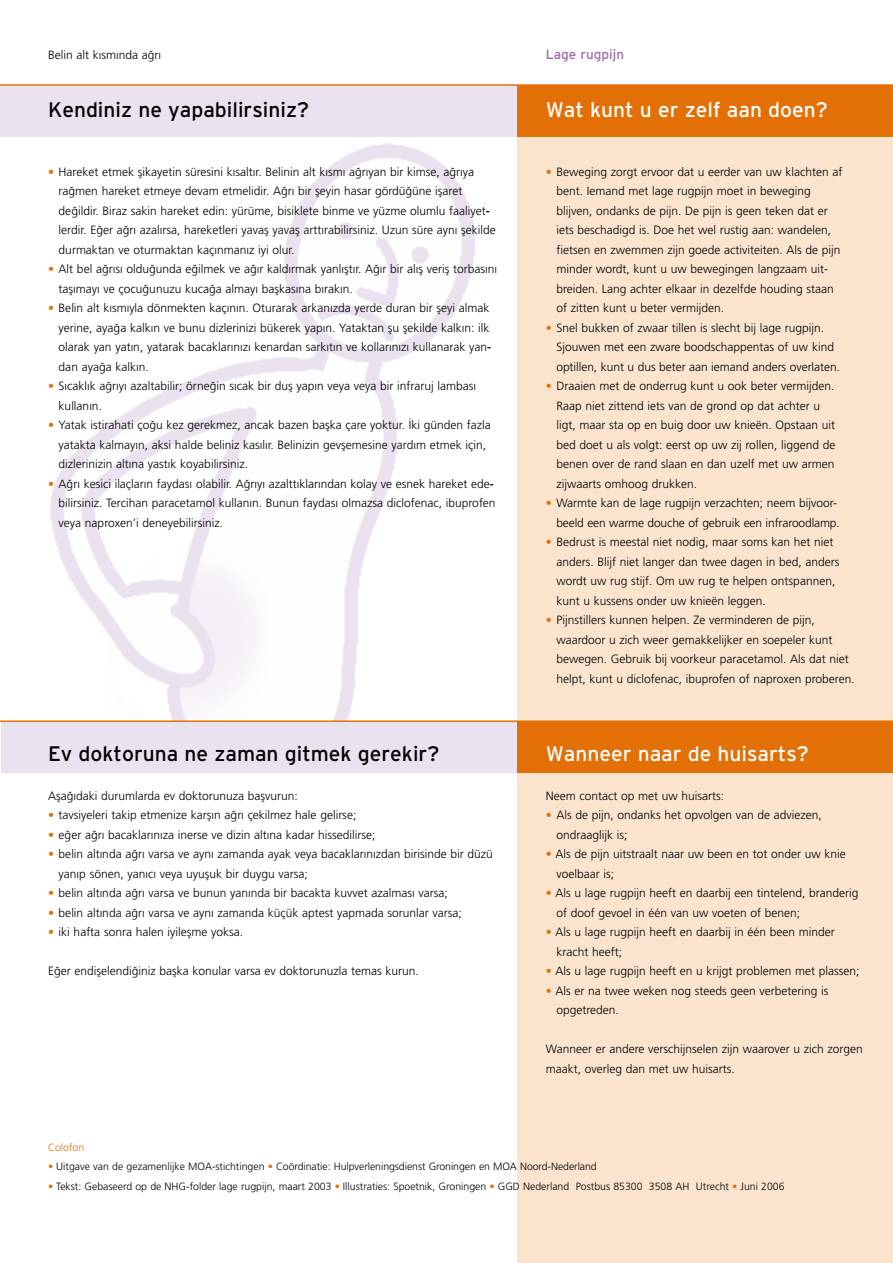
<style>
.page{position:relative;width:893px;height:1263px;background:#fff}
.page>*{position:absolute;margin:0;border:0;box-sizing:border-box;transform-origin:0 0}
.t1{font:21px "Interstate";color:#000}
.t2{font:21px "Interstate";color:#fff}
.t3{font:13.5px "Interstate";color:#9c6ba6}
.t4{font:300 12px/19.5px "Frutiger";color:#000}
.t5{font:300 10.5px "Frutiger";color:#000}
.t6{font:300 10.5px "Frutiger";color:#e37006}
.s1{color:#e37006}
</style>
<div class="page">
<img style="left:43px;top:136px;width:474px;height:584px">
<div style="left:517px;top:88px;width:376px;height:1175px;background:#fbe4ce"></div>
<div style="left:0;top:85px;width:518px;height:51px;background:#eae2ef"></div>
<div style="left:517px;top:85px;width:376px;height:51px;background:#e37006"></div>
<hr style="left:0;top:84px;width:893px;height:2px;background:#e37006">
<div style="left:1px;top:721px;width:517px;height:51px;background:#eae2ef"></div>
<div style="left:517px;top:721px;width:376px;height:51px;background:#e37006"></div>
<hr style="left:0;top:720px;width:893px;height:2px;background:#e37006">
<p class="t4" style="left:48px;top:45px;width:115px">Belin alt kısmında ağrı</p>
<p class="t3" style="left:546px;top:46px;width:80px">Lage rugpijn</p>
<h1 class="t1" style="left:48px;top:98px;width:263px">Kendiniz ne yapabilirsiniz?</h1>
<h1 class="t2" style="left:546px;top:98px;width:283px">Wat kunt u er zelf aan doen?</h1>
<p class="t4" style="left:59px;top:162px;width:439px;text-indent:-11px"><span class="s1">•</span> Hareket etmek şikayetin süresini kısaltır. Belinin alt kısmı ağrıyan bir kimse, ağrıya rağmen hareket etmeye devam etmelidir. Ağrı bir şeyin hasar gördüğüne işaret değildir. Biraz sakin hareket edin: yürüme, bisiklete binme ve yüzme olumlu faaliyetl lerdir. Eğer ağrı azalırsa, hareketleri yavaş yavaş arttırabilirsiniz. Uzun süre aynı şekilde durmaktan ve oturmaktan kaçınmanız iyi olur.</p>
<p class="t4" style="left:59px;top:259px;width:440px;text-indent:-11px"><span class="s1">•</span> Alt bel ağrısı olduğunda eğilmek ve ağır kaldırmak yanlıştır. Ağır bir alış veriş torbasını taşımayı ve çocuğunuzu kucağa almayı başkasına bırakın.</p>
<p class="t4" style="left:59px;top:298px;width:433px;text-align:justify;text-indent:-11px"><span class="s1">•</span> Belin alt kısmıyla dönmekten kaçının. Oturarak arkanızda yerde duran bir şeyi almak yerine, ayağa kalkın ve bunu dizlerinizi bükerek yapın. Yataktan şu şekilde kalkın: ilk olarak yan yatın, yatarak bacaklarınızı kenardan sarkıtın ve kollarınızı kullanarak yand dan ayağa kalkın.</p>
<p class="t4" style="left:59px;top:376px;width:419px;text-indent:-11px"><span class="s1">•</span> Sıcaklık ağrıyı azaltabilir; örneğin sıcak bir duş yapın veya veya bir infraruj lambası kullanın.</p>
<p class="t4" style="left:59px;top:415px;width:434px;text-indent:-11px"><span class="s1">•</span> Yatak istirahati çoğu kez gerekmez, ancak bazen başka çare yoktur. İki günden fazla yatakta kalmayın, aksi halde beliniz kasılır. Belinizin gevşemesine yardım etmek için, dizlerinizin altına yastık koyabilirsiniz.</p>
<p class="t4" style="left:59px;top:474px;width:438px;text-indent:-11px"><span class="s1">•</span> Ağrı kesici ilaçların faydası olabilir. Ağrıyı azalttıklarından kolay ve esnek hareket edeb bilirsiniz. Tercihan paracetamol kullanın. Bunun faydası olmazsa diclofenac, ibuprofen veya naproxen’i deneyebilirsiniz.</p>
<p class="t4" style="left:556px;top:162px;width:288px;text-indent:-11px"><span class="s1">•</span> Beweging zorgt ervoor dat u eerder van uw klachten af bent. Iemand met lage rugpijn moet in beweging blijven, ondanks de pijn. De pijn is geen teken dat er iets beschadigd is. Doe het wel rustig aan: wandelen, fietsen en zwemmen zijn goede activiteiten. Als de pijn minder wordt, kunt u uw bewegingen langzaam uit&shy;breiden. Lang achter elkaar in dezelfde houding staan of zitten kunt u beter vermijden.</p>
<p class="t4" style="left:556px;top:318px;width:285px;text-indent:-11px"><span class="s1">•</span> Snel bukken of zwaar tillen is slecht bij lage rugpijn.<br>Sjouwen met een zware boodschappentas of uw kind optillen, kunt u dus beter aan iemand anders overlaten.</p>
<p class="t4" style="left:556px;top:376px;width:280px;text-indent:-11px"><span class="s1">•</span> Draaien met de onderrug kunt u ook beter vermijden.<br>Raap niet zittend iets van de grond op dat achter u ligt, maar sta op en buig door uw knieën. Opstaan uit bed doet u als volgt: eerst op uw zij rollen, liggend de benen over de rand slaan en dan uzelf met uw armen zijwaarts omhoog drukken.</p>
<p class="t4" style="left:556px;top:493px;width:285px;text-indent:-11px"><span class="s1">•</span> Warmte kan de lage rugpijn verzachten; neem bijvoor&shy;beeld een warme douche of gebruik een infraroodlamp.</p>
<p class="t4" style="left:556px;top:532px;width:285px;text-indent:-11px"><span class="s1">•</span> Bedrust is meestal niet nodig, maar soms kan het niet anders. Blijf niet langer dan twee dagen in bed, anders wordt uw rug stijf. Om uw rug te helpen ontspannen, kunt u kussens onder uw knieën leggen.</p>
<p class="t4" style="left:556px;top:610px;width:300px;text-indent:-11px"><span class="s1">•</span> Pijnstillers kunnen helpen. Ze verminderen de pijn, waardoor u zich weer gemakkelijker en soepeler kunt bewegen. Gebruik bij voorkeur paracetamol. Als dat niet helpt, kunt u diclofenac, ibuprofen of naproxen proberen.</p>
<h1 class="t1" style="left:48px;top:741px;width:393px">Ev doktoruna ne zaman gitmek gerekir?</h1>
<h1 class="t2" style="left:546px;top:741px;width:265px">Wanneer naar de huisarts?</h1>
<p class="t4" style="left:48px;top:786px;width:251px">Aşağıdaki durumlarda ev doktorunuza başvurun:</p>
<p class="t4" style="left:48px;top:805px;width:310px"><span class="s1">•</span> tavsiyeleri takip etmenize karşın ağrı çekilmez hale gelirse;</p>
<p class="t4" style="left:48px;top:825px;width:329px"><span class="s1">•</span> eğer ağrı bacaklarınıza inerse ve dizin altına kadar hissedilirse;</p>
<p class="t4" style="left:59px;top:844px;width:436px;text-indent:-11px"><span class="s1">•</span> belin altında ağrı varsa ve aynı zamanda ayak veya bacaklarınızdan birisinde bir düzü yanıp sönen, yanıcı veya uyuşuk bir duygu varsa;</p>
<p class="t4" style="left:48px;top:883px;width:401px"><span class="s1">•</span> belin altında ağrı varsa ve bunun yanında bir bacakta kuvvet azalması varsa;</p>
<p class="t4" style="left:48px;top:903px;width:415px"><span class="s1">•</span> belin altında ağrı varsa ve aynı zamanda küçük aptest yapmada sorunlar varsa;</p>
<p class="t4" style="left:48px;top:922px;width:196px"><span class="s1">•</span> iki hafta sonra halen iyileşme yoksa.</p>
<p class="t4" style="left:48px;top:961px;width:372px">Eğer endişelendiğiniz başka konular varsa ev doktorunuzla temas kurun.</p>
<p class="t4" style="left:546px;top:786px;width:180px">Neem contact op met uw huisarts:</p>
<p class="t4" style="left:556px;top:805px;width:267px;text-indent:-11px"><span class="s1">•</span> Als de pijn, ondanks het opvolgen van de adviezen, ondraaglijk is;</p>
<p class="t4" style="left:556px;top:844px;width:291px;text-indent:-11px"><span class="s1">•</span> Als de pijn uitstraalt naar uw been en tot onder uw knie voelbaar is;</p>
<p class="t4" style="left:556px;top:883px;width:304px;text-indent:-11px"><span class="s1">•</span> Als u lage rugpijn heeft en daarbij een tintelend, branderig of doof gevoel in één van uw voeten of benen;</p>
<p class="t4" style="left:556px;top:922px;width:280px;text-indent:-11px"><span class="s1">•</span> Als u lage rugpijn heeft en daarbij in één been minder kracht heeft;</p>
<p class="t4" style="left:546px;top:961px;width:315px"><span class="s1">•</span> Als u lage rugpijn heeft en u krijgt problemen met plassen;</p>
<p class="t4" style="left:556px;top:981px;width:274px;text-indent:-11px"><span class="s1">•</span> Als er na twee weken nog steeds geen verbetering is opgetreden.</p>
<p class="t4" style="left:546px;top:1039px;width:319px">Wanneer er andere verschijnselen zijn waarover u zich zorgen maakt, overleg dan met uw huisarts.</p>
<p class="t6" style="left:48px;top:1141px;width:38px">Colofon</p>
<p class="t5" style="left:48px;top:1160px;width:550px"><span class="s1">•</span> Uitgave van de gezamenlijke MOA-stichtingen <span class="s1">•</span> Coördinatie: Hulpverleningsdienst Groningen en MOA Noord-Nederland</p>
<p class="t5" style="left:48px;top:1180px;width:738px"><span class="s1">•</span> Tekst: Gebaseerd op de NHG-folder lage rugpijn, maart 2003 <span class="s1">•</span> Illustraties: Spoetnik, Groningen <span class="s1">•</span> GGD Nederland Postbus 85300 3508 AH Utrecht <span class="s1">•</span> Juni 2006</p>
</div>
